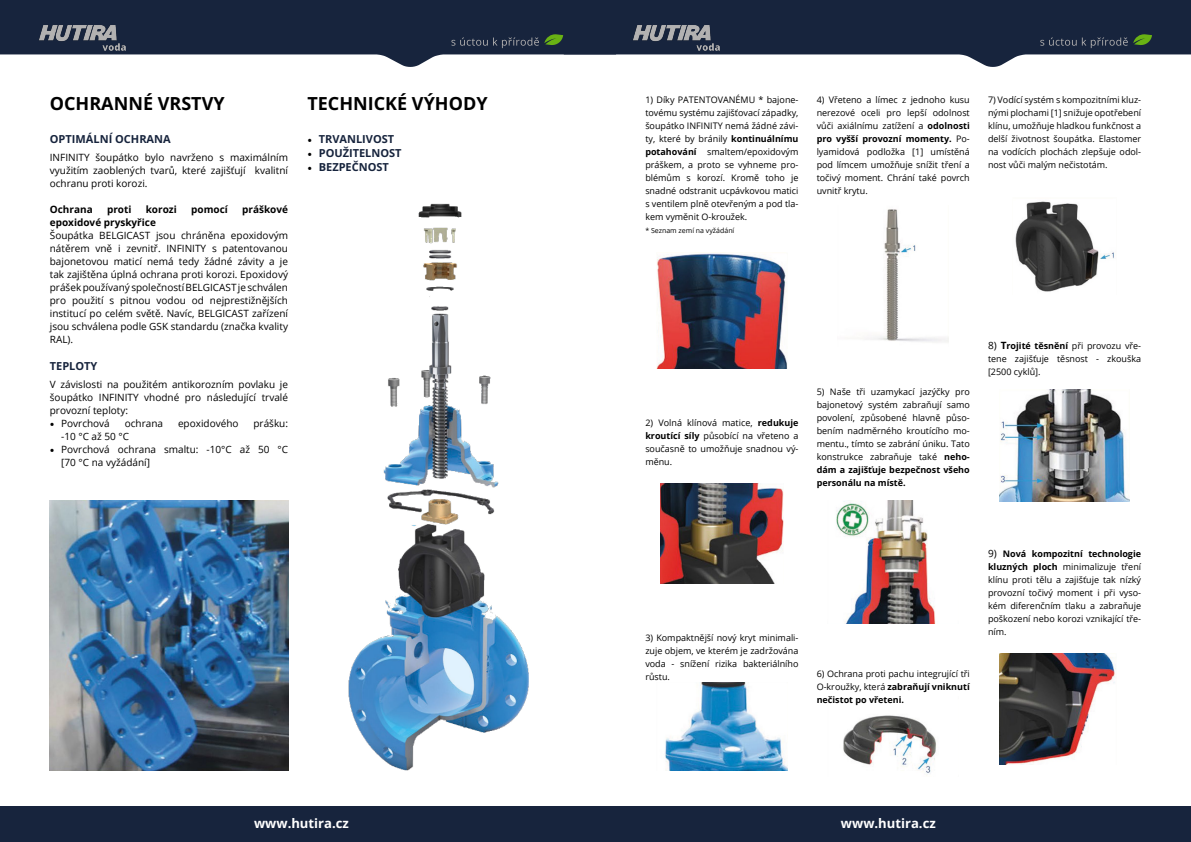
<style>
.page{position:relative;width:1191px;height:842px;background:#fff}
.page>*{position:absolute;margin:0;border:0;box-sizing:border-box;transform-origin:0 0}
.t1{font:700 18px "Open Sans";color:#000}
.t2{font:700 13.1px "Open Sans";color:#fff}
.t3{font:700 11px "Open Sans";color:#17243d}
.t4{font:10px/13px "Open Sans";color:#000;text-align:justify}
.t5{font:700 10px "Open Sans";color:#000}
.t6{font:9px/13px "Open Sans";color:#000;text-align:justify}
.t7{font:7px "Open Sans";color:#000}
.s1{font-family:"Minion Pro";font-size:12px}
.s2{font-family:"Minion Pro";font-weight:400;font-size:12px;color:#000}
.s3{font-weight:700}
.s4{font-size:10px}
.s5{font-weight:700;font-size:10px}
</style>
<div class="page">
<img style="left:1015px;top:201px;width:99px;height:91px">
<img style="left:843px;top:715px;width:93px;height:58px">
<img style="left:348px;top:203px;width:181px;height:568px">
<img style="left:657px;top:253px;width:130px;height:115px">
<img style="left:660px;top:483px;width:123px;height:100px">
<img style="left:866px;top:209px;width:82px;height:133px">
<img style="left:999px;top:390px;width:130px;height:112px">
<img style="left:999px;top:653px;width:117px;height:111px">
<img style="left:836px;top:500px;width:100px;height:123px">
<img style="left:665px;top:682px;width:122px;height:88px">
<img style="left:50px;top:500px;width:238px;height:270px">
<svg style="left:616px;top:0;width:575px;height:67px;fill:#17243d"></svg>
<svg style="left:0;top:0;width:616px;height:67px;fill:#17243d"></svg>
<div style="left:0;top:806px;width:1191px;height:36px;background:#17243d"></div>
<svg style="left:451px;top:34px;width:112px;height:14px;background:#2d3e45"></svg>
<svg style="left:1040px;top:37px;width:87px;height:11px"></svg>
<svg style="left:1133px;top:34px;width:19px;height:12px"></svg>
<img style="left:34px;top:21px;width:110px;height:34px">
<img style="left:627px;top:21px;width:111px;height:34px">
<h1 class="t1" style="left:50px;top:91px;width:176px">OCHRANNÉ VRSTVY</h1>
<p class="t3" style="left:50px;top:131px;width:122px">OPTIMÁLNÍ OCHRANA</p>
<p class="t4" style="left:50px;top:150px;width:240px">INFINITY šoupátko bylo navrženo s maximálním využitím zaoblených tvarů, které zajišťují kvalitní ochranu proti korozi.</p>
<p class="t5" style="left:50px;top:202px;width:44px">Ochrana</p>
<p class="t5" style="left:107px;top:202px;width:26px">proti</p>
<p class="t5" style="left:146px;top:202px;width:33px">korozi</p>
<p class="t5" style="left:191px;top:202px;width:38px">pomocí</p>
<p class="t5" style="left:242px;top:202px;width:47px">práškové</p>
<p class="t5" style="left:50px;top:215px;width:108px">epoxidové pryskyřice</p>
<p class="t4" style="left:50px;top:228px;width:240px">Šoupátka BELGICAST jsou chráněna epoxidovým nátěrem vně i zevnitř. INFINITY s patentovanou bajonetovou maticí nemá tedy žádné závity a je tak zajištěna úplná ochrana proti korozi. Epoxidový prášek používaný společností BELGICAST je schválen pro použití s pitnou vodou od nejprestižnějších institucí po celém světě. Navíc, BELGICAST zařízení jsou schválena podle GSK standardu (značka kvality RAL).</p>
<p class="t3" style="left:50px;top:358px;width:49px">TEPLOTY</p>
<p class="t4" style="left:50px;top:377px;width:240px">V závislosti na použitém antikorozním povlaku je šoupátko INFINITY vhodné pro následující trvalé provozní teploty:</p>
<p class="t4" style="left:50px;top:416px;width:61px"><span class="s1">•</span> Povrchová</p>
<p class="t4" style="left:125px;top:416px;width:40px">ochrana</p>
<p class="t4" style="left:178px;top:416px;width:62px">epoxidového</p>
<p class="t4" style="left:253px;top:416px;width:36px">prášku:</p>
<p class="t4" style="left:61px;top:429px;width:69px">-10 °C až 50 °C</p>
<p class="t4" style="left:61px;top:442px;width:228px;text-indent:-11px"><span class="s1">•</span> Povrchová ochrana smaltu: -10°C až 50 °C [70 °C na vyžádání]</p>
<h1 class="t1" style="left:307px;top:91px;width:182px">TECHNICKÉ VÝHODY</h1>
<p class="t3" style="left:307px;top:131px;width:88px"><span class="s2">•</span> TRVANLIVOST</p>
<p class="t3" style="left:307px;top:145px;width:96px"><span class="s2">•</span> POUŽITELNOST</p>
<p class="t3" style="left:307px;top:159px;width:83px"><span class="s2">•</span> BEZPEČNOST</p>
<p class="t6" style="left:645px;top:93px;width:155px">1) Díky PATENTOVANÉMU * bajone&shy;tovému systému zajišťovací západky, šoupátko INFINITY nemá žádné závi&shy;ty, které by bránily <span class="s3">kontinuálnímu potahování</span> smaltem/epoxidovým práškem, a proto se vyhneme pro&shy;blémům s korozí. Kromě toho je snadné odstranit ucpávkovou matici s ventilem plně otevřeným a pod tla&shy;kem vyměnit O-kroužek.</p>
<p class="t7" style="left:645px;top:226px;width:91px">* Seznam zemí na vyžádání</p>
<p class="t6" style="left:816px;top:93px;width:155px">4) Vřeteno a límec z jednoho kusu nerezové oceli pro lepší odolnost vůči axiálnímu zatížení a <span class="s3">odolnosti pro vyšší provozní momenty.</span> Po&shy;lyamidová podložka [1] umístěná pod límcem umožňuje snížit tření a točivý moment. Chrání také povrch uvnitř krytu.</p>
<p class="t6" style="left:988px;top:93px;width:155px">7) Vodící systém s kompozitními kluz&shy;nými plochami [1] snižuje opotřebení klínu, umožňuje hladkou funkčnost a delší životnost šoupátka. Elastomer na vodících plochách zlepšuje odol&shy;nost vůči malým nečistotám.</p>
<p class="t6" style="left:645px;top:416px;width:155px">2) Volná klínová matice, <span class="s3">redukuje kroutící síly</span> působící na vřeteno a současně to umožňuje snadnou vý&shy;měnu.</p>
<p class="t6" style="left:816px;top:385px;width:155px">5) Naše tři uzamykací jazýčky pro bajonetový systém zabraňují samo povolení, způsobené hlavně půso&shy;bením nadměrného kroutícího mo&shy;mentu., tímto se zabrání úniku. Tato konstrukce zabraňuje také <span class="s3">neho&shy;dám a zajišťuje bezpečnost všeho personálu na místě.</span></p>
<p class="t6" style="left:988px;top:339px;width:155px"><span class="s4">8)</span> <span class="s5">T</span><span class="s3">rojité těsnění</span> při provozu vře&shy;tene zajišťuje těsnost - zkouška [2500 cyklů].</p>
<p class="t6" style="left:645px;top:631px;width:155px">3) Kompaktnější nový kryt minimali&shy;zuje objem, ve kterém je zadržována voda - snížení rizika bakteriálního růstu.</p>
<p class="t6" style="left:816px;top:667px;width:155px">6) Ochrana proti pachu integrující tři O-kroužky, která <span class="s3">zabraňují vniknutí nečistot po vřeteni.</span></p>
<p class="t6" style="left:988px;top:547px;width:155px"><span class="s4">9)</span> <span class="s3">Nová kompozitní technologie kluzných ploch</span> minimalizuje tření klínu proti tělu a zajišťuje tak nízký provozní točivý moment i při vyso&shy;kém diferenčním tlaku a zabraňuje poškození nebo korozi vznikající tře&shy;ním.</p>
<h2 class="t2" style="left:254px;top:814px;width:96px">www.hutira.cz</h2>
<h2 class="t2" style="left:841px;top:814px;width:96px">www.hutira.cz</h2>
</div>
